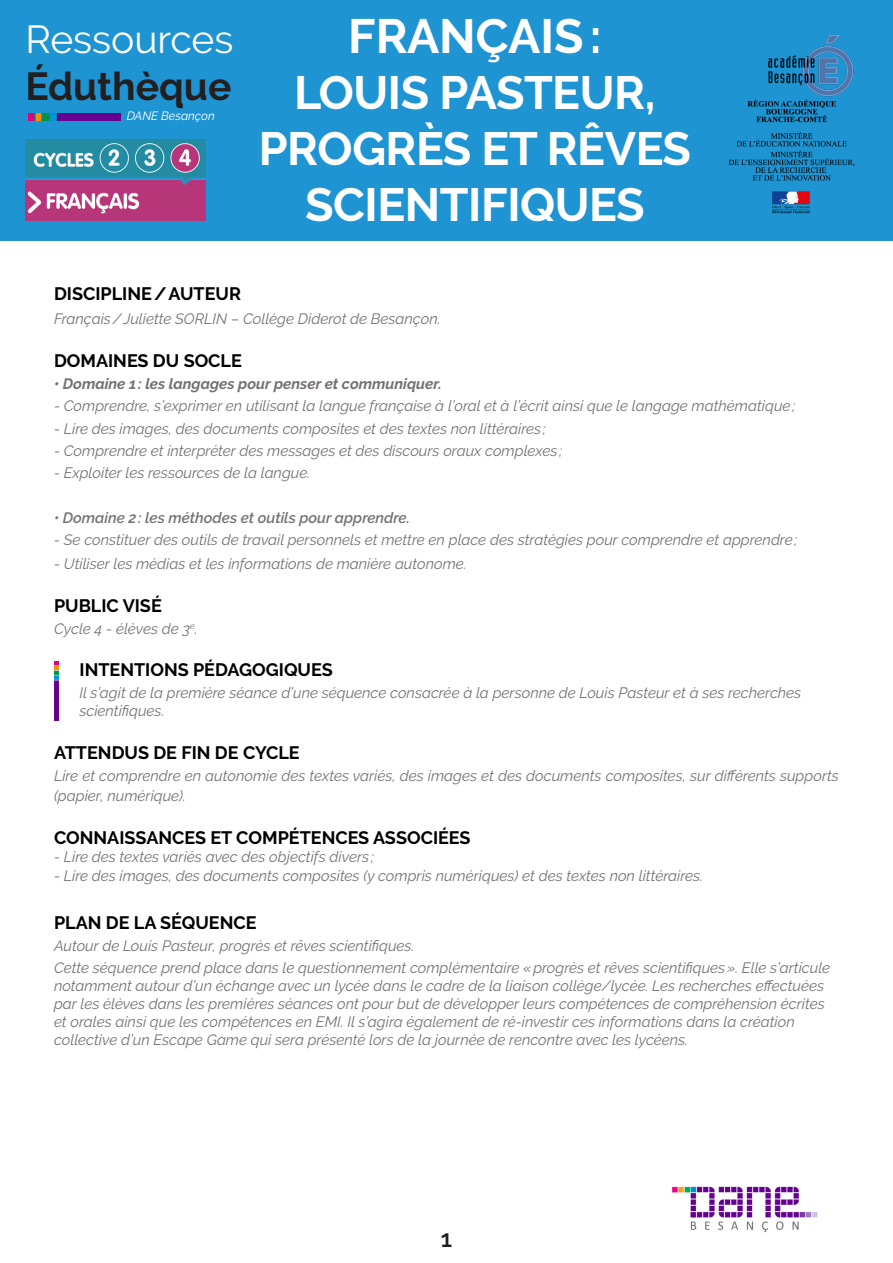
<style>
.page{position:relative;width:893px;height:1263px;background:#fff}
.page>*{position:absolute;margin:0;border:0;box-sizing:border-box;transform-origin:0 0}
.t1{font:700 48px "Raleway";color:#fff}
.t2{font:700 46.5px/55.8px "Raleway";letter-spacing:-.01em;color:#fff;text-align:center}
.t3{font:39px "Raleway";color:#fff}
.t4{font:700 39px "Raleway";color:#231f20}
.t5{font:600 24px "Raleway";color:#231f20}
.t6{font:700 18px "Raleway";color:#000}
.t7{font:italic 15px/18px "Raleway";color:#767171}
.t8{font:italic 700 15px "Raleway";color:#767171}
.t9{font:italic 600 15px "Raleway";color:#767171}
.t10{font:italic 12px "Raleway";color:#fff}
</style>
<div class="page">
<div style="left:0;top:0;width:893px;height:240px;background:#1f94d2"></div>
<img style="left:672px;top:1186px;width:146px;height:46px">
<img style="left:54px;top:661px;width:4px;height:60px">
<img style="left:28px;top:114px;width:93px;height:6px">
<img style="left:728px;top:35px;width:127px;height:179px">
<img style="left:26px;top:139px;width:180px;height:82px">
<h3 class="t3" style="left:26px;top:17px;width:209px">Ressources</h3>
<h3 class="t4" style="left:26px;top:64px;width:207px">Éduthèque</h3>
<p class="t10" style="left:127px;top:109px;width:90px">DANE Besançon</p>
<h1 class="t1" style="left:348px;top:9px;width:255px">FRANÇAIS:</h1>
<h2 class="t2" style="left:259px;top:65px;width:434px">LOUIS PASTEUR,<br>PROGRÈS ET RÊVES<br>SCIENTIFIQUES</h2>
<p class="t6" style="left:54px;top:283px;width:188px">DISCIPLINE/AUTEUR</p>
<p class="t7" style="left:54px;top:310px;width:388px">Français/Juliette SORLIN – Collège Diderot de Besançon.</p>
<p class="t6" style="left:54px;top:350px;width:189px">DOMAINES DU SOCLE</p>
<p class="t8" style="left:54px;top:375px;width:389px">• Domaine 1 : les langages pour penser et communiquer.</p>
<p class="t7" style="left:54px;top:397px;width:743px">- Comprendre, s’exprimer en utilisant la langue française à l’oral et à l’écrit ainsi que le langage mathématique;</p>
<p class="t7" style="left:54px;top:419px;width:493px">- Lire des images, des documents composites et des textes non littéraires ;</p>
<p class="t7" style="left:54px;top:442px;width:510px">- Comprendre et interpréter des messages et des discours oraux complexes ;</p>
<p class="t7" style="left:54px;top:464px;width:258px">- Exploiter les ressources de la langue.</p>
<p class="t9" style="left:54px;top:509px;width:357px">• Domaine 2: les méthodes et outils pour apprendre.</p>
<p class="t7" style="left:54px;top:531px;width:745px">- Se constituer des outils de travail personnels et mettre en place des stratégies pour comprendre et apprendre;</p>
<p class="t7" style="left:54px;top:555px;width:414px">- Utiliser les médias et les informations de manière autonome.</p>
<p class="t6" style="left:54px;top:595px;width:109px">PUBLIC VISÉ</p>
<p class="t7" style="left:54px;top:620px;width:145px">Cycle 4 - élèves de 3<sup>e</sup>.</p>
<p class="t6" style="left:80px;top:659px;width:255px">INTENTIONS PÉDAGOGIQUES</p>
<p class="t7" style="left:80px;top:683px;width:723px">Il s’agit de la première séance d’une séquence consacrée à la personne de Louis Pasteur et à ses recherches scientifiques.</p>
<p class="t6" style="left:54px;top:742px;width:247px">ATTENDUS DE FIN DE CYCLE</p>
<p class="t7" style="left:54px;top:766px;width:786px;line-height:19.8px">Lire et comprendre en autonomie des textes variés, des images et des documents composites, sur différents supports (papier, numérique).</p>
<p class="t6" style="left:54px;top:827px;width:418px">CONNAISSANCES ET COMPÉTENCES ASSOCIÉES</p>
<p class="t7" style="left:54px;top:847px;width:321px">- Lire des textes variés avec des objectifs divers ;</p>
<p class="t7" style="left:54px;top:867px;width:650px">- Lire des images, des documents composites (y compris numériques) et des textes non littéraires.</p>
<p class="t6" style="left:54px;top:912px;width:204px">PLAN DE LA SÉQUENCE</p>
<p class="t7" style="left:54px;top:935px;width:778px;line-height:22.2px">Autour de Louis Pasteur, progrès et rêves scientifiques.<br>Cette séquence prend place dans le questionnement complémentaire «progrès et rêves scientifiques». Elle s’articule</p>
<p class="t7" style="left:54px;top:977px;width:772px">notamment autour d’un échange avec un lycée dans le cadre de la liaison collège/lycée. Les recherches effectuées par les élèves dans les premières séances ont pour but de développer leurs compétences de compréhension écrites et orales ainsi que les compétences en EMI. Il s’agira également de ré-investir ces informations dans la création collective d’un Escape Game qui sera présenté lors de la journée de rencontre avec les lycéens.</p>
<h3 class="t5" style="left:441px;top:1224px;width:13px">1</h3>
</div>
